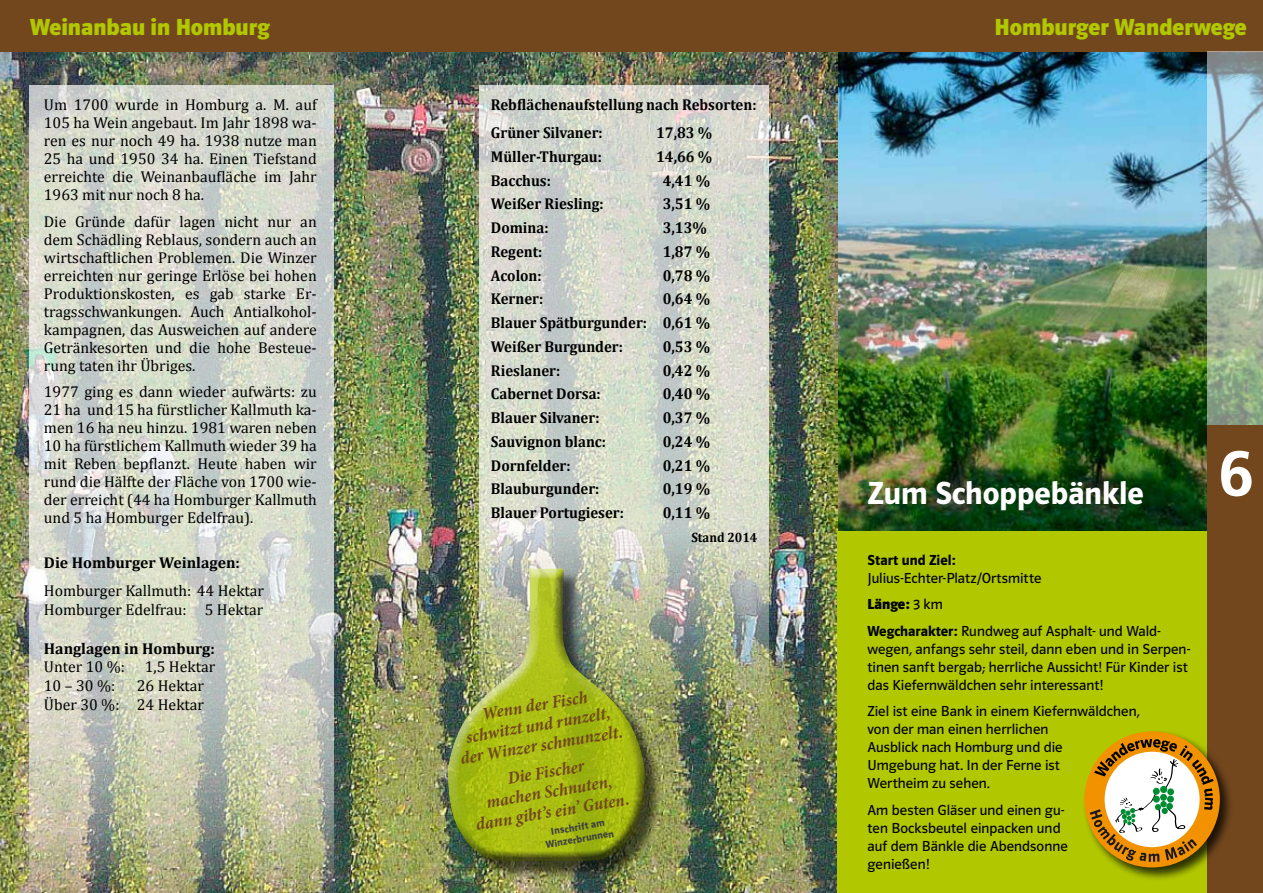
<style>
.page{position:relative;width:1263px;height:893px;background:#fff}
.page>*{position:absolute;margin:0;border:0;box-sizing:border-box;transform-origin:0 0}
.t1{font:600 33px "Polo 22";color:#fff}
.t2{font:700 24px "Polo 22";color:#b1c800}
.t3{font:italic 700 condensed 18px/20.1px "Minion Pro";color:#73471d;text-align:center}
.t4{font:15.75px/18px "Cambria";color:#000;text-align:justify}
.t5{font:700 15.75px/23.7px "Cambria";color:#000;scale:.94 1}
.t6{font:700 15.75px "Cambria";color:#000}
.t7{font:15px/18px "Polo 22 Buch";letter-spacing:.005em;color:#000}
.t8{font:600 15px "Polo 22";color:#000}
.t9{font:700 15px "Polo 22";letter-spacing:-.005em;color:#000}
.t10{font:700 13.5px "Cambria";color:#000;scale:.94 1}
.t11{font:600 10.5px/12px "Polo 22";color:#3e3d40;text-align:center}
.s1{font-family:"Polo 22 Buch";font-weight:400}
.s2{font-family:"Polo 22";font-weight:600}
</style>
<div class="page">
<img style="left:838px;top:51px;width:370px;height:480px">
<img style="left:0;top:51px;width:838px;height:842px">
<div style="left:0;top:0;width:1263px;height:51px;background:#73471d"></div>
<div style="left:838px;top:531px;width:425px;height:362px;background:#b1c800"></div>
<svg style="left:1208px;top:51px;width:55px;height:374px;background:#a2b8b0"></svg>
<div style="left:1208px;top:425px;width:55px;height:468px;background:#73471d"></div>
<div style="left:1082px;top:729px;width:152px;height:152px;background:#000;opacity:.75"></div>
<div style="left:1084px;top:731px;width:136px;height:136px;background:#f29200;border-radius:50%"></div>
<svg style="left:1090px;top:739px;width:124px;height:123px"></svg>
<svg style="left:29px;top:85px;width:305px;height:808px;background:#cccec4"></svg>
<svg style="left:479px;top:85px;width:289px;height:641px;background:#cdd2c4"></svg>
<div style="left:450px;top:571px;width:213px;height:309px;background:#000;opacity:.75"></div>
<div style="left:446px;top:568px;width:191px;height:267px;background:#fff;opacity:.75"></div>
<div style="left:451px;top:568px;width:194px;height:296px;background:#000;opacity:.75"></div>
<h2 class="t2" style="left:30px;top:13px;width:241px">Weinanbau in Homburg</h2>
<h2 class="t2" style="left:995px;top:13px;width:254px">Homburger Wanderwege</h2>
<p class="t4" style="left:44px;top:96px;width:274px">Um 1700 wurde in Homburg a. M. auf 105 ha Wein angebaut. Im Jahr 1898 wa&shy;ren es nur noch 49 ha. 1938 nutze man 25 ha und 1950 34 ha. Einen Tiefstand erreichte die Weinanbaufläche im Jahr 1963 mit nur noch 8 ha.</p>
<p class="t4" style="left:44px;top:212px;width:274px">Die Gründe dafür lagen nicht nur an dem Schädling Reblaus, sondern auch an wirtschaftlichen Problemen. Die Winzer erreichten nur geringe Erlöse bei hohen Produktionskosten, es gab starke Er&shy;tragsschwankungen. Auch Antialkohol&shy;kampagnen, das Ausweichen auf andere Getränkesorten und die hohe Besteue&shy;rung taten ihr Übriges.</p>
<p class="t4" style="left:44px;top:383px;width:274px">1977 ging es dann wieder aufwärts: zu 21 ha und 15 ha fürstlicher Kallmuth ka&shy;men 16 ha neu hinzu. 1981 waren neben 10 ha fürstlichem Kallmuth wieder 39 ha mit Reben bepflanzt. Heute haben wir rund die Hälfte der Fläche von 1700 wie&shy;der erreicht (44 ha Homburger Kallmuth und 5 ha Homburger Edelfrau).</p>
<p class="t6" style="left:44px;top:553px;width:198px">Die Homburger Weinlagen:</p>
<p class="t4" style="left:44px;top:580px;width:222px;line-height:19.5px">Homburger Kallmuth: 44 Hektar<br>Homburger Edelfrau: 5 Hektar</p>
<p class="t6" style="left:44px;top:638px;width:172px">Hanglagen in Homburg:</p>
<p class="t4" style="left:44px;top:658px;width:82px">Unter 10 %:</p>
<p class="t4" style="left:145px;top:658px;width:72px">1,5 Hektar</p>
<p class="t4" style="left:44px;top:677px;width:73px">10 – 30 %:</p>
<p class="t4" style="left:44px;top:676px;width:162px;line-height:18.9px;text-align:right">26 Hektar<br>Über 30 %: 24 Hektar</p>
<p class="t5" style="left:491px;top:90px;width:284px;line-height:28px">Rebflächenaufstellung nach Rebsorten:<br>Grüner Silvaner:</p>
<p class="t5" style="left:656px;top:120px;width:61px">17,83 %</p>
<p class="t5" style="left:491px;top:144px;width:120px">Müller-Thurgau:</p>
<p class="t5" style="left:656px;top:144px;width:61px">14,66 %</p>
<p class="t5" style="left:491px;top:168px;width:65px">Bacchus:</p>
<p class="t5" style="left:663px;top:168px;width:52px">4,41 %</p>
<p class="t5" style="left:491px;top:192px;width:121px">Weißer Riesling:</p>
<p class="t5" style="left:663px;top:192px;width:52px">3,51 %</p>
<p class="t5" style="left:491px;top:215px;width:63px">Domina:</p>
<p class="t5" style="left:663px;top:215px;width:48px">3,13%</p>
<p class="t5" style="left:491px;top:239px;width:56px">Regent:</p>
<p class="t5" style="left:663px;top:239px;width:52px">1,87 %</p>
<p class="t5" style="left:491px;top:263px;width:56px">Acolon:</p>
<p class="t5" style="left:663px;top:263px;width:52px">0,78 %</p>
<p class="t5" style="left:491px;top:287px;width:57px">Kerner:</p>
<p class="t5" style="left:491px;top:287px;width:235px;text-align:justify;text-indent:172px">0,64 % Blauer Spätburgunder: 0,61 % Weißer Burgunder:</p>
<p class="t5" style="left:663px;top:334px;width:52px">0,53 %</p>
<p class="t5" style="left:491px;top:358px;width:75px">Rieslaner:</p>
<p class="t5" style="left:663px;top:358px;width:52px">0,42 %</p>
<p class="t5" style="left:491px;top:382px;width:118px">Cabernet Dorsa:</p>
<p class="t5" style="left:663px;top:382px;width:52px">0,40 %</p>
<p class="t5" style="left:491px;top:405px;width:117px">Blauer Silvaner:</p>
<p class="t5" style="left:663px;top:405px;width:52px">0,37 %</p>
<p class="t5" style="left:491px;top:429px;width:124px">Sauvignon blanc:</p>
<p class="t5" style="left:663px;top:429px;width:52px">0,24 %</p>
<p class="t5" style="left:491px;top:453px;width:86px">Dornfelder:</p>
<p class="t5" style="left:663px;top:453px;width:52px">0,21 %</p>
<p class="t5" style="left:491px;top:477px;width:117px">Blauburgunder:</p>
<p class="t5" style="left:663px;top:477px;width:52px">0,19 %</p>
<p class="t5" style="left:491px;top:500px;width:143px">Blauer Portugieser:</p>
<p class="t5" style="left:663px;top:500px;width:52px">0,11 %</p>
<p class="t10" style="left:691px;top:529px;width:72px">Stand 2014</p>
<p class="t3" style="left:452px;top:708px;width:166px;rotate:-9deg">Wenn der Fisch schwitzt und runzelt, der Winzer schmunzelt.</p>
<p class="t3" style="left:468px;top:774px;width:157px;rotate:-9deg">Die Fischer<br>machen Schnuten, dann gibt’s ein’ Guten.</p>
<p class="t11" style="left:543px;top:826px;width:70px;rotate:-9deg">Inschrift am<br>Winzerbrunnen</p>
<h1 class="t1" style="left:867px;top:475px;width:388px">Zum Schoppebänkle <sup>6</sup></h1>
<p class="t8" style="left:867px;top:551px;width:90px">Start und Ziel:</p>
<p class="t7" style="left:867px;top:569px;width:175px">Julius-Echter-Platz/Ortsmitte</p>
<p class="t9" style="left:867px;top:595px;width:77px">Länge: <span class="s1">3 km</span></p>
<p class="t7" style="left:867px;top:622px;width:324px"><span class="s2">Wegcharakter:</span> Rundweg auf Asphalt- und Wald&shy;wegen, anfangs sehr steil, dann eben und in Serpen&shy;tinen sanft bergab; herrliche Aussicht! Für Kinder ist das Kiefernwäldchen sehr interessant!</p>
<p class="t7" style="left:867px;top:702px;width:274px">Ziel ist eine Bank in einem Kiefernwäldchen, von der man einen herrlichen<br>Ausblick nach Homburg und die<br>Umgebung hat. In der Ferne ist<br>Wertheim zu sehen.</p>
<p class="t7" style="left:867px;top:801px;width:202px">Am besten Gläser und einen gu&shy;ten Bocksbeutel einpacken und auf dem Bänkle die Abendsonne genießen!</p>
</div>
